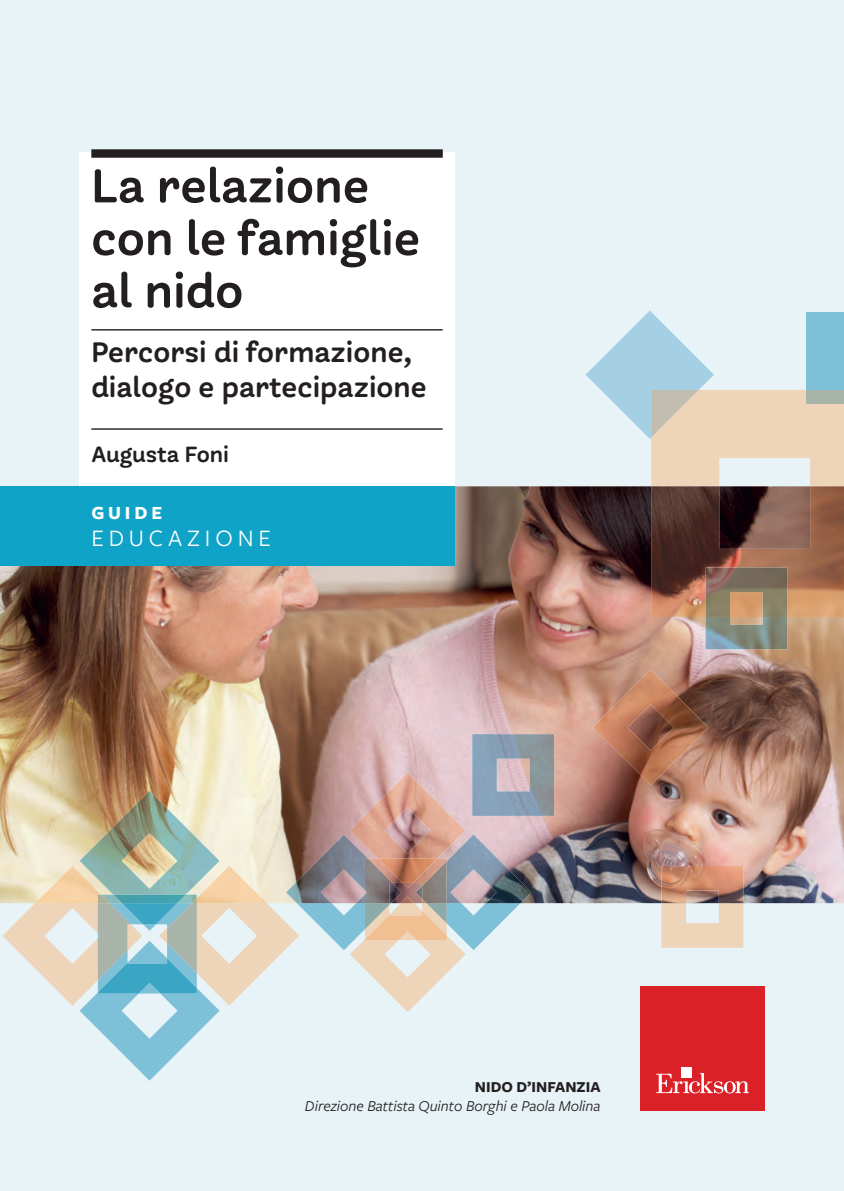
<style>
.page{position:relative;width:844px;height:1191px;background:#fff}
.page>*{position:absolute;margin:0;border:0;box-sizing:border-box;transform-origin:0 0}
.t1{font:52.5px/52.5px "Freight Round Pro Semi";color:#231f20}
.t2{font:31.5px/35px "Freight Round Pro Semi";color:#231f20}
.t3{font:24.5px "Freight Round Pro Semi";color:#231f20}
.t4{font:24.5px "Freight Sans Pro";letter-spacing:.2em;color:#fff}
.t5{font:700 19.25px "Freight Sans Pro";letter-spacing:.2em;color:#fff}
.t6{font:italic 15.75px "Freight Sans Pro";color:#231f20}
.t7{font:700 15.75px "Freight Sans Pro";color:#231f20}
</style>
<div class="page">
<div style="left:0;top:0;width:843px;height:1191px;background:#e8f3f7"></div>
<img style="left:0;top:486px;width:843px;height:417px">
<div style="left:640px;top:986px;width:124px;height:124px;background:#da2128"></div>
<svg style="left:656px;top:1073px;width:92px;height:20px"></svg>
<div style="left:681px;top:1068px;width:10px;height:10px;background:#fff"></div>
<div style="left:79px;top:152px;width:375px;height:334px;background:#fff"></div>
<div style="left:91px;top:149px;width:351px;height:9px;background:#231f20"></div>
<hr style="left:91px;top:329px;width:351px;height:1px;background:#231f20">
<hr style="left:91px;top:428px;width:351px;height:2px;background:#231f20">
<div style="left:0;top:486px;width:454px;height:80px;background:#0ea3c7"></div>
<img style="left:401px;top:888px;width:14px;height:6px">
<img style="left:651px;top:486px;width:192px;height:131px">
<svg style="left:585px;top:310px;width:258px;height:176px"></svg>
<img style="left:35px;top:866px;width:44px;height:28px">
<img style="left:286px;top:834px;width:115px;height:60px">
<img style="left:365px;top:888px;width:27px;height:6px">
<img style="left:219px;top:865px;width:47px;height:29px">
<img style="left:415px;top:834px;width:116px;height:69px">
<img style="left:422px;top:888px;width:24px;height:6px">
<img style="left:79px;top:791px;width:140px;height:103px">
<svg style="left:2px;top:894px;width:518px;height:186px"></svg>
<img style="left:113px;top:894px;width:73px;height:9px">
<img style="left:350px;top:772px;width:115px;height:116px">
<img style="left:377px;top:858px;width:60px;height:25px">
<img style="left:472px;top:734px;width:82px;height:82px">
<svg style="left:661px;top:903px;width:82px;height:44px"></svg>
<img style="left:661px;top:866px;width:82px;height:37px">
<img style="left:705px;top:567px;width:82px;height:82px">
<img style="left:592px;top:669px;width:116px;height:116px">
<h1 class="t1" style="left:91px;top:160px;width:330px">La relazione con le famiglie al nido</h1>
<p class="t2" style="left:91px;top:335px;width:336px">Percorsi di formazione, dialogo e partecipazione</p>
<p class="t3" style="left:91px;top:439px;width:139px">Augusta Foni</p>
<p class="t5" style="left:91px;top:500px;width:72px">GUIDE</p>
<p class="t4" style="left:91px;top:521px;width:181px">EDUCAZIONE</p>
<p class="t7" style="left:474px;top:1075px;width:127px">NIDO D’INFANZIA</p>
<p class="t6" style="left:305px;top:1095px;width:297px">Direzione Battista Quinto Borghi e Paola Molina</p>
</div>
